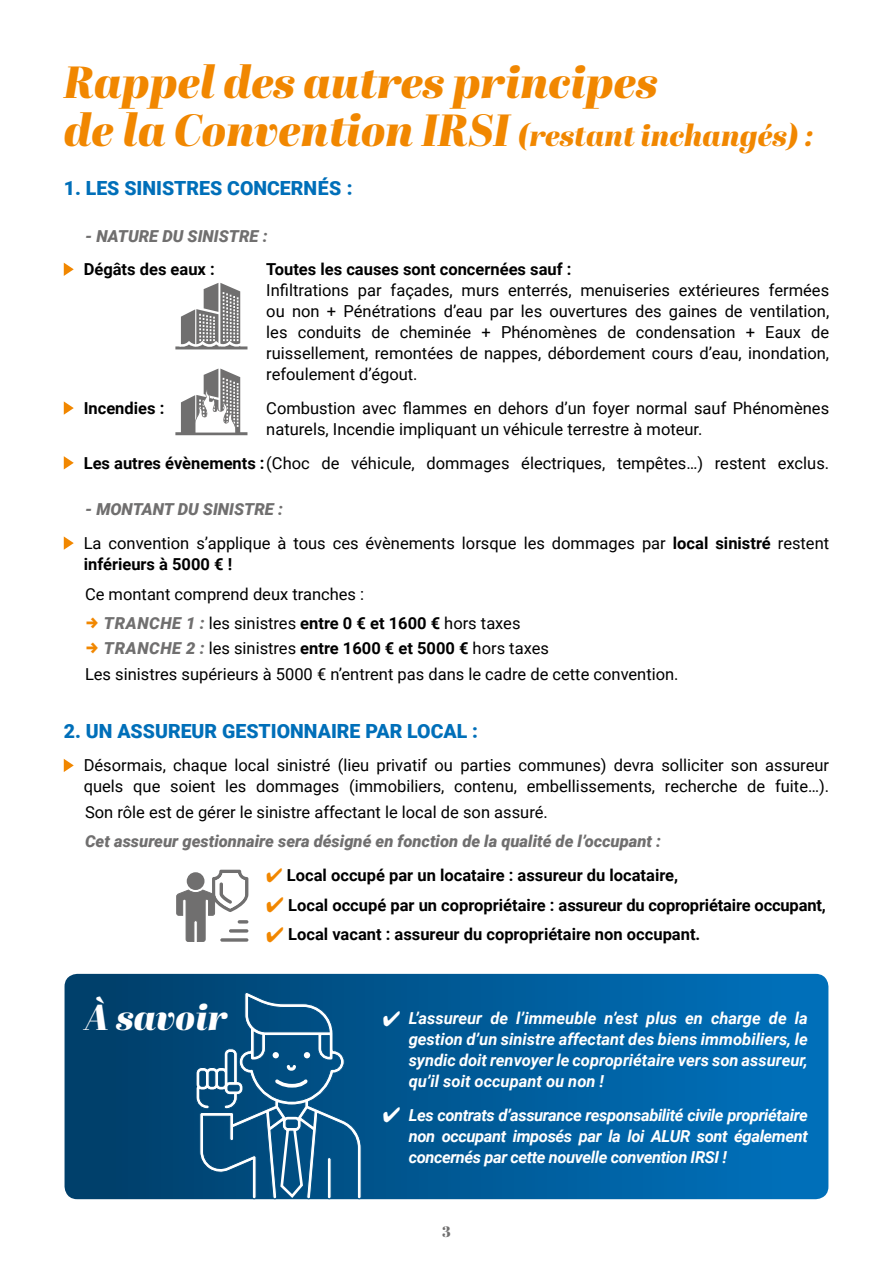
<style>
.page{position:relative;width:893px;height:1263px;background:#fff}
.page>*{position:absolute;margin:0;border:0;box-sizing:border-box;transform-origin:0 0}
.t1{font:italic 45px/48px "Abril Fatface";color:#f18700}
.t2{font:italic 36.3px "Abril Fatface";color:#fff}
.t3{font:italic 30px "Abril Fatface";color:#f18700}
.t4{font:900 19.5px "Roboto";color:#006fb9}
.t5{font:16.5px/21px "Roboto";color:#000}
.t6{font:italic 700 16.5px/21px "Roboto";letter-spacing:-.02em;color:#fff;text-align:justify}
.t7{font:700 16.5px "Roboto";color:#000}
.t8{font:italic 900 16.5px "Roboto";color:#706f6f}
.t9{font:15px "Abril Fatface";color:#706f6f}
.s1{font-weight:700}
.s2{font-weight:900;font-style:italic;color:#706f6f}
.s3{color:#f18700}
</style>
<div class="page">
<svg style="left:64px;top:263px;width:10px;height:13px"></svg>
<svg style="left:64px;top:401px;width:10px;height:14px"></svg>
<svg style="left:64px;top:456px;width:10px;height:13px"></svg>
<svg style="left:64px;top:536px;width:10px;height:14px"></svg>
<svg style="left:64px;top:759px;width:10px;height:13px"></svg>
<svg style="left:175px;top:283px;width:72px;height:66px"></svg>
<svg style="left:175px;top:369px;width:72px;height:66px"></svg>
<svg style="left:176px;top:870px;width:72px;height:72px"></svg>
<svg style="left:65px;top:974px;width:763px;height:225px;background:#005b98"></svg>
<svg style="left:195px;top:991px;width:167px;height:209px;background:#226491"></svg>
<h1 class="t1" style="left:64px;top:56px;width:595px">Rappel des autres principes de la convention irsi</h1>
<h3 class="t3" style="left:518px;top:113px;width:297px">(restant inchangés) :</h3>
<p class="t4" style="left:64px;top:174px;width:290px">1. LES SINISTRES CONCERNés :</p>
<p class="t8" style="left:85px;top:224px;width:184px">- NATURE DU SINISTRE :</p>
<p class="t7" style="left:84px;top:258px;width:133px">Dégâts des eaux :</p>
<p class="t7" style="left:266px;top:258px;width:307px">Toutes les causes sont concernées sauf :</p>
<p class="t5" style="left:266px;top:279px;width:564px;text-align:justify">Infiltrations par façades, murs enterrés, menuiseries extérieures fermées ou non + Pénétrations d’eau par les ouvertures des gaines de ventilation, les conduits de cheminée + Phénomènes de condensation + Eaux de ruissellement, remontées de nappes, débordement cours d’eau, inondation, refoulement d’égout.</p>
<p class="t7" style="left:84px;top:397px;width:82px">Incendies :</p>
<p class="t5" style="left:266px;top:397px;width:564px">Combustion avec flammes en dehors d’un foyer normal sauf Phénomènes naturels, Incendie impliquant un véhicule terrestre à moteur.</p>
<p class="t5" style="left:84px;top:452px;width:747px"><span class="s1">Les autres évènements :</span>(Choc de véhicule, dommages électriques, tempêtes…) restent exclus.</p>
<p class="t5" style="left:84px;top:492px;width:747px;line-height:33.8px"><span class="s2">- MONTANT DU SINISTRE :<br></span>La convention s’applique à tous ces évènements lorsque les dommages par <span class="s1">local sinistré</span> restent</p>
<p class="t7" style="left:84px;top:553px;width:150px">inférieurs à 5000 € !</p>
<p class="t5" style="left:85px;top:583px;width:281px">Ce montant comprend deux tranches :</p>
<p class="t8" style="left:104px;top:612px;width:24px">Tranc</p>
<p class="t5" style="left:160px;top:612px;width:362px"><span class="s2">he 1 :</span> les sinistres <span class="s1">entre 0 € et 1600 €</span> hors taxes</p>
<p class="t8" style="left:104px;top:637px;width:24px">Tranc</p>
<p class="t5" style="left:85px;top:635px;width:595px;line-height:25.2px;text-indent:75px"><span class="s2">he 2 :</span> les sinistres <span class="s1">entre 1600 € et 5000 €</span> hors taxes<br>Les sinistres supérieurs à 5000 € n’entrent pas dans le cadre de cette convention.</p>
<p class="t4" style="left:64px;top:717px;width:416px">2. UN ASSUREUR GESTIONNAIRE PAR LOCAL :</p>
<p class="t5" style="left:84px;top:754px;width:747px">Désormais, chaque local sinistré (lieu privatif ou parties communes) devra solliciter son assureur quels que soient les dommages (immobiliers, contenu, embellissements, recherche de fuite…).</p>
<p class="t5" style="left:85px;top:801px;width:464px">Son rôle est de gérer le sinistre affectant le local de son assuré.</p>
<p class="t8" style="left:85px;top:830px;width:577px">Cet assureur gestionnaire sera désigné en fonction de la qualité de l’occupant :</p>
<p class="t7" style="left:266px;top:863px;width:413px"><span class="s3">✔</span> Local occupé par un locataire : assureur du locataire,</p>
<p class="t7" style="left:266px;top:893px;width:561px"><span class="s3">✔</span> Local occupé par un copropriétaire : assureur du copropriétaire occupant,</p>
<p class="t7" style="left:266px;top:922px;width:436px"><span class="s3">✔</span> Local vacant : assureur du copropriétaire non occupant.</p>
<h2 class="t2" style="left:85px;top:991px;width:144px">à savoir</h2>
<p class="t6" style="left:409px;top:1007px;width:401px;text-indent:-26px">✔ L’assureur de l’immeuble n’est plus en charge de la gestion d’un sinistre affectant des biens immobiliers, le syndic doit renvoyer le copropriétaire vers son assureur, qu’il soit occupant ou non !</p>
<p class="t6" style="left:409px;top:1104px;width:401px;text-indent:-26px">✔ Les contrats d’assurance responsabilité civile propriétaire non occupant imposés par la loi ALUR sont également concernés par cette nouvelle convention IRSI !</p>
<p class="t9" style="left:442px;top:1221px;width:10px">3</p>
</div>
